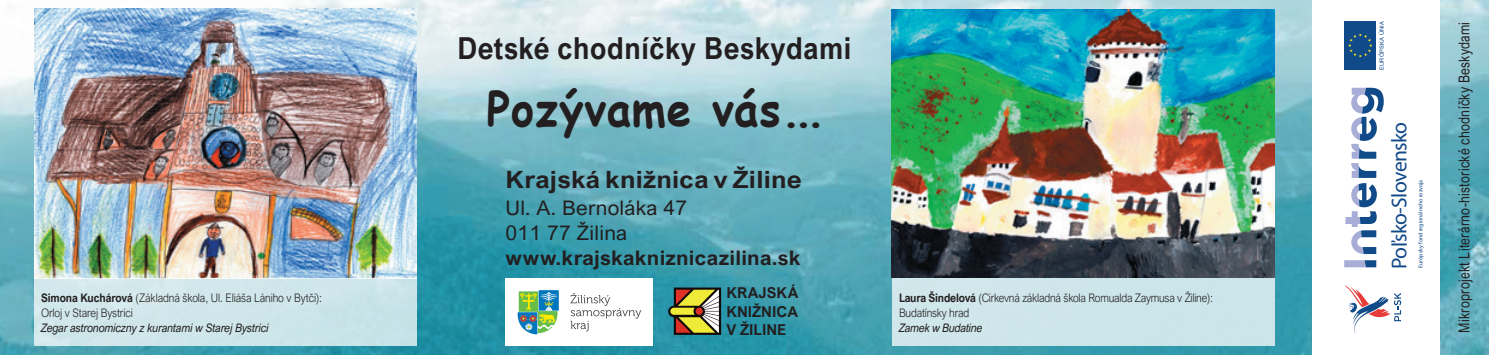
<style>
.page{position:relative;width:1489px;height:355px;background:#fff}
.page>*{position:absolute;margin:0;border:0;box-sizing:border-box;transform-origin:0 0}
.t1{font:700 46.75px "Comic Sans MS";letter-spacing:.02em;color:#231f20;scale:.94 1}
.t2{font:700 30.25px "Arial Nova";letter-spacing:.02em;color:#231f20;scale:.91 1}
.t3{font:700 23.75px "Arial Nova";letter-spacing:.01em;color:#231f20;scale:1.1 1}
.t4{font:21.5px "Montserrat";letter-spacing:-.025em;color:#114a89}
.t5{font:700 20px "Arial Nova";letter-spacing:.01em;color:#231f20;scale:1.05 1}
.t6{font:20px "Arial Nova";letter-spacing:.01em;color:#231f20;scale:1.05 1}
.t7{font:15px "Arial Nova";letter-spacing:.02em;color:#231f20;scale:.82 1}
.t8{font:700 15px "Arial Nova";color:#231f20}
.t9{font:300 11.75px "Arial Nova";letter-spacing:-.02em;color:#231f20;scale:.9 1}
.t10{font:italic 11.75px "Arial Nova";letter-spacing:-.01em;color:#231f20;scale:.9 1}
.t11{font:5.75px "Montserrat";color:#114a89}
.t12{font:5.75px "Arial";letter-spacing:.025em;color:#114a89}
.s1{font-weight:700}
.s2{font-family:"Myriad Pro"}
</style>
<div class="page">
<img style="left:0;top:0;width:1488px;height:354px">
<img style="left:34px;top:9px;width:383px;height:269px">
<img style="left:891px;top:9px;width:382px;height:268px">
<div style="left:1311px;top:0;width:128px;height:354px;background:#fff"></div>
<div style="left:505px;top:278px;width:148px;height:68px;background:#fff"></div>
<svg style="left:517px;top:290px;width:42px;height:44px"></svg>
<svg style="left:570px;top:293px;width:71px;height:38px"></svg>
<svg style="left:668px;top:287px;width:53px;height:47px"></svg>
<div style="left:1344px;top:21px;width:32px;height:48px;background:#114a89"></div>
<svg style="left:1344px;top:260px;width:32px;height:7px"></svg>
<svg style="left:1345px;top:88px;width:38px;height:166px"></svg>
<svg style="left:1348px;top:33px;width:23px;height:25px"></svg>
<svg style="left:1344px;top:285px;width:56px;height:48px"></svg>
<div style="left:34px;top:278px;width:383px;height:68px;background:#cfe7eb"></div>
<div style="left:891px;top:278px;width:383px;height:68px;background:#cde6ea"></div>
<p class="t9" style="left:41px;top:290px;width:314px"><span class="s1">Simona Kuchárová</span> (Základná škola, Ul. Eliáša Lániho v Bytči):</p>
<p class="t9" style="left:41px;top:305px;width:103px">Orloj v Starej Bystrici</p>
<p class="t10" style="left:41px;top:320px;width:255px">Zegar astronomiczny z kurantami w Starej Bystrici</p>
<p class="t2" style="left:457px;top:31px;width:434px">Detské chodníčky Beskydami</p>
<p class="t1" style="left:487px;top:75px;width:362px">Pozývame vás...</p>
<p class="t3" style="left:505px;top:165px;width:271px">Krajská knižnica v Žiline</p>
<p class="t6" style="left:505px;top:196px;width:174px">Ul. A. Bernoláka 47</p>
<p class="t6" style="left:505px;top:221px;width:117px">011 77 Žilina</p>
<p class="t5" style="left:505px;top:246px;width:282px">www.krajskakniznicazilina.sk</p>
<p class="t8" style="left:726px;top:284px;width:73px">KRAJSKÁ</p>
<p class="t8" style="left:726px;top:302px;width:73px">KNIŽNICA</p>
<p class="t8" style="left:726px;top:320px;width:61px">V ŽILINE</p>
<p class="t9" style="left:899px;top:290px;width:350px"><span class="s1">Laura Šindelová</span> (Cirkevná základná škola Romualda Zaymusa v Žiline):</p>
<p class="t9" style="left:899px;top:305px;width:79px">Budatínsky hrad</p>
<p class="t10" style="left:899px;top:320px;width:94px">Zamek w Budatine</p>
<p class="t12" style="left:1377px;top:70px;width:50px;rotate:-90deg">EURÓPSKA ÚNIA</p>
<p class="t4" style="left:1385px;top:269px;width:149px;rotate:-90deg">Po<span class="s2">ľ</span>sko-Slovensko</p>
<p class="t11" style="left:1416px;top:267px;width:89px;rotate:-90deg">Európsky fond regionálneho rozvoja</p>
<p class="t7" style="left:1455px;top:332px;width:380px;rotate:-90deg">Mikroprojekt Literárno-historické chodníčky Beskydami</p>
</div>
